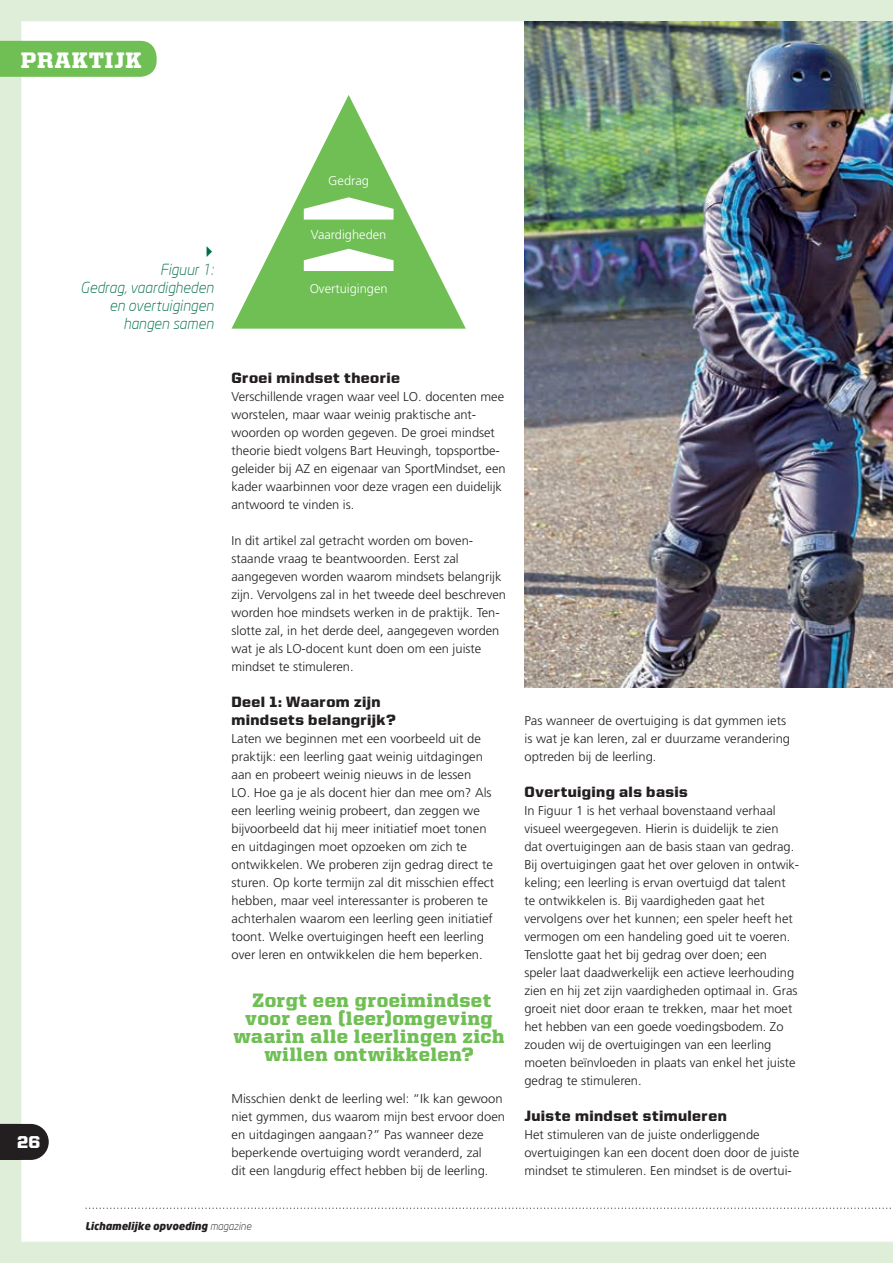
<style>
.page{position:relative;width:893px;height:1263px;background:#dfeed8}
.page>*{position:absolute;margin:0;border:0;box-sizing:border-box;transform-origin:0 0}
.t1{font:900 22.5px "United Serif Reg";letter-spacing:.035em;color:#fff}
.t2{font:900 19.5px/18px "United Serif Reg";letter-spacing:.03em;color:#6fbf54;text-align:center}
.t3{font:900 17.25px "United Sans Reg";color:#fff}
.t4{font:900 15px/18px "United Sans Reg";letter-spacing:.025em;color:#231f20}
.t5{font:italic 300 15px/18px "Neo Sans";color:#016f45;text-align:right}
.t6{font:300 12.75px/18px "Frutiger LT Std";color:#231f20}
.t7{font:300 12.75px "Frutiger LT Std";color:#fff}
.t8{font:italic 900 10.5px "Neo Sans";color:#231f20}
.s1{font-weight:300}
</style>
<div class="page">
<div style="left:21px;top:21px;width:872px;height:1221px;background:#fff"></div>
<div style="left:0;top:41px;width:157px;height:36px;background:#6fbf54"></div>
<img style="left:524px;top:21px;width:369px;height:666px">
<svg style="left:232px;top:95px;width:234px;height:234px;background:#bce1b0"></svg>
<svg style="left:304px;top:249px;width:90px;height:22px;background:#daeed3"></svg>
<svg style="left:304px;top:197px;width:90px;height:23px;background:#d5ecce"></svg>
<svg style="left:0;top:1124px;width:49px;height:36px;background:#353132"></svg>
<svg style="left:85px;top:1207px;width:808px;height:2px;background:#e0e0e0"></svg>
<svg style="left:207px;top:246px;width:5px;height:11px"></svg>
<h1 class="t1" style="left:21px;top:48px;width:122px">PRAKTIJK</h1>
<h3 class="t3" style="left:17px;top:1133px;width:25px">26</h3>
<p class="t7" style="left:328px;top:173px;width:42px">Gedrag</p>
<p class="t5" style="left:81px;top:260px;width:134px">Figuur 1:<br>Gedrag, vaardigheden en overtuigingen hangen samen</p>
<p class="t7" style="left:311px;top:227px;width:77px">Vaardigheden</p>
<p class="t7" style="left:310px;top:281px;width:79px">Overtuigingen</p>
<p class="t4" style="left:232px;top:368px;width:170px">Groei mindset theorie</p>
<p class="t6" style="left:232px;top:387px;width:276px">Verschillende vragen waar veel LO. docenten mee worstelen, maar waar weinig praktische ant&shy;woorden op worden gegeven. De groei mindset theorie biedt volgens Bart Heuvingh, topsportbe&shy;geleider bij AZ en eigenaar van SportMindset, een kader waarbinnen voor deze vragen een duidelijk antwoord te vinden is.</p>
<p class="t6" style="left:232px;top:531px;width:276px">In dit artikel zal getracht worden om boven&shy;staande vraag te beantwoorden. Eerst zal aangegeven worden waarom mindsets belangrijk zijn. Vervolgens zal in het tweede deel beschreven worden hoe mindsets werken in de praktijk. Ten&shy;slotte zal, in het derde deel, aangegeven worden wat je als LO-docent kunt doen om een juiste mindset te stimuleren.</p>
<p class="t4" style="left:232px;top:692px;width:166px">Deel 1: Waarom zijn mindsets belangrijk?</p>
<p class="t6" style="left:232px;top:729px;width:264px">Laten we beginnen met een voorbeeld uit de praktijk: een leerling gaat weinig uitdagingen aan en probeert weinig nieuws in de lessen<br>LO. Hoe ga je als docent hier dan mee om? Als een leerling weinig probeert, dan zeggen we bijvoorbeeld dat hij meer initiatief moet tonen en uitdagingen moet opzoeken om zich te ontwikkelen. We proberen zijn gedrag direct te sturen. Op korte termijn zal dit misschien effect hebben, maar veel interessanter is proberen te achterhalen waarom een leerling geen initiatief toont. Welke overtuigingen heeft een leerling over leren en ontwikkelen die hem beperken.</p>
<h2 class="t2" style="left:233px;top:990px;width:273px">Zorgt een groeimindset voor een (leer)omgeving waarin alle leerlingen zich willen ontwikkelen?</h2>
<p class="t6" style="left:232px;top:1089px;width:275px">Misschien denkt de leerling wel: “Ik kan gewoon niet gymmen, dus waarom mijn best ervoor doen en uitdagingen aangaan?” Pas wanneer deze beperkende overtuiging wordt veranderd, zal<br>dit een langdurig effect hebben bij de leerling.</p>
<p class="t8" style="left:85px;top:1219px;width:168px">Lichamelijke opvoeding <span class="s1">magazine</span></p>
<p class="t6" style="left:524px;top:711px;width:267px">Pas wanneer de overtuiging is dat gymmen iets is wat je kan leren, zal er duurzame verandering optreden bij de leerling.</p>
<p class="t4" style="left:524px;top:782px;width:165px">Overtuiging als basis</p>
<p class="t6" style="left:524px;top:801px;width:276px">In Figuur 1 is het verhaal bovenstaand verhaal visueel weergegeven. Hierin is duidelijk te zien dat overtuigingen aan de basis staan van gedrag.<br>Bij overtuigingen gaat het over geloven in ontwik&shy;keling; een leerling is ervan overtuigd dat talent te ontwikkelen is. Bij vaardigheden gaat het vervolgens over het kunnen; een speler heeft het vermogen om een handeling goed uit te voeren.<br>Tenslotte gaat het bij gedrag over doen; een speler laat daadwerkelijk een actieve leerhouding zien en hij zet zijn vaardigheden optimaal in. Gras groeit niet door eraan te trekken, maar het moet het hebben van een goede voedingsbodem. Zo zouden wij de overtuigingen van een leerling moeten beïnvloeden in plaats van enkel het juiste gedrag te stimuleren.</p>
<p class="t4" style="left:524px;top:1106px;width:204px">Juiste mindset stimuleren</p>
<p class="t6" style="left:524px;top:1125px;width:276px">Het stimuleren van de juiste onderliggende overtuigingen kan een docent doen door de juiste mindset te stimuleren. Een mindset is de overtui-</p>
</div>
